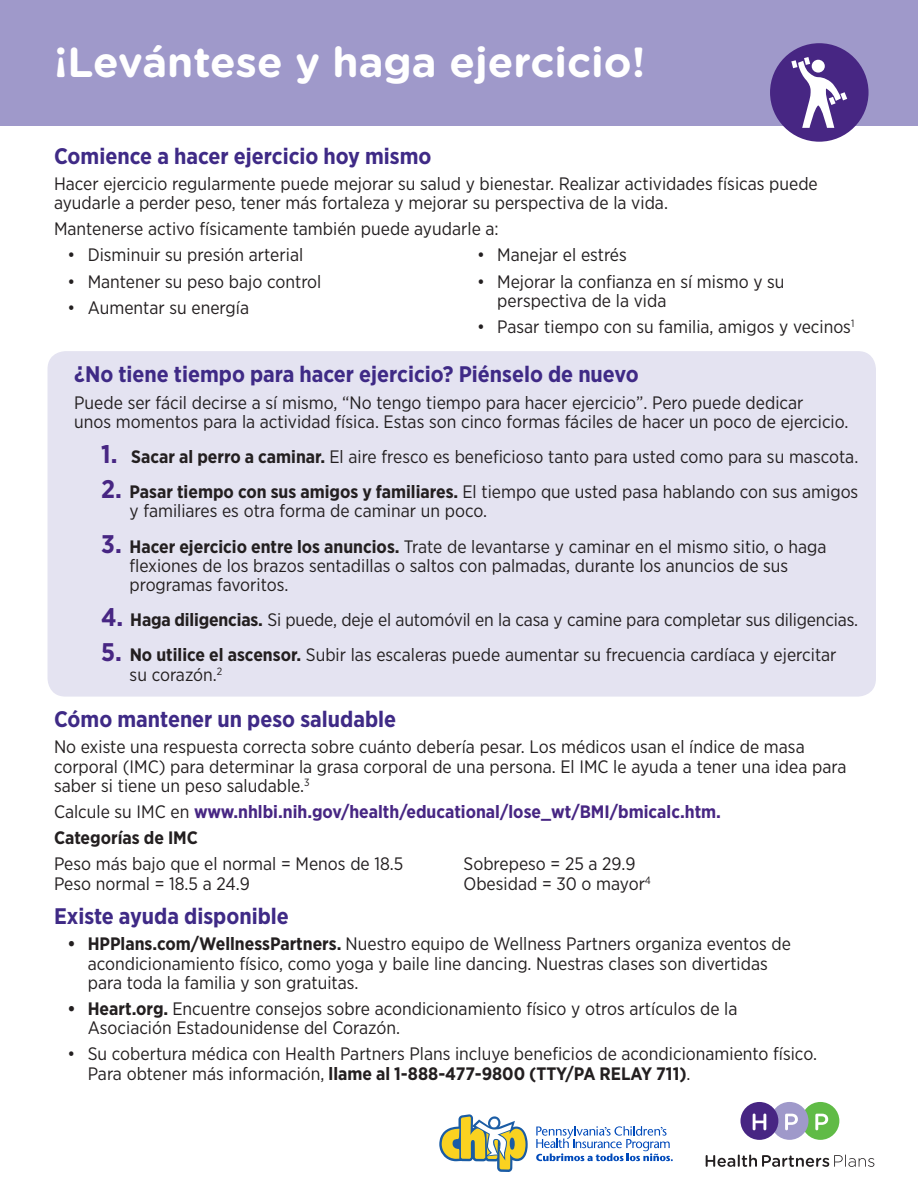
<style>
.page{position:relative;width:918px;height:1188px;background:#fff}
.page>*{position:absolute;margin:0;border:0;box-sizing:border-box;transform-origin:0 0}
.t1{font:700 42px "Gotham Rounded";color:#fff}
.t2{font:700 22.5px "Gotham Narrow";color:#3f2a86}
.t3{font:18px/19.4px "Gotham Narrow";color:#231f20}
.t4{font:700 18px "Gotham Narrow";color:#472683}
.t5{font:700 18px "Gotham Narrow";color:#231f20}
.s1{font-weight:700;font-size:25.5px;color:#472683}
.s2{font-weight:700}
.s3{font-weight:400;color:#231f20}
</style>
<div class="page">
<div style="left:48px;top:351px;width:828px;height:346px;background:#e4e3f1;border-radius:18px"></div>
<div style="left:0;top:0;width:918px;height:125px;background:#9f99ca"></div>
<div style="left:770px;top:43px;width:99px;height:99px;background:#472683;border-radius:50%"></div>
<svg style="left:791px;top:57px;width:56px;height:71px"></svg>
<svg style="left:706px;top:1155px;width:168px;height:12px"></svg>
<svg style="left:740px;top:1102px;width:99px;height:38px"></svg>
<svg style="left:439px;top:1114px;width:234px;height:58px"></svg>
<p class="t1" style="left:54px;top:31px;width:593px">¡Levántese y haga ejercicio!</p>
<p class="t2" style="left:54px;top:141px;width:379px">Comience a hacer ejercicio hoy mismo</p>
<p class="t3" style="left:54px;top:174px;width:765px">Hacer ejercicio regularmente puede mejorar su salud y bienestar. Realizar actividades físicas puede ayudarle a perder peso, tener más fortaleza y mejorar su perspectiva de la vida.</p>
<p class="t3" style="left:54px;top:219px;width:446px">Mantenerse activo físicamente también puede ayudarle a:</p>
<p class="t3" style="left:68px;top:245px;width:237px">• Disminuir su presión arterial</p>
<p class="t3" style="left:68px;top:271px;width:255px">• Mantener su peso bajo control</p>
<p class="t3" style="left:68px;top:297px;width:183px">• Aumentar su energía</p>
<p class="t3" style="left:477px;top:245px;width:151px">• Manejar el estrés</p>
<p class="t3" style="left:497px;top:271px;width:289px;text-indent:-20px">• Mejorar la confianza en sí mismo y su perspectiva de la vida</p>
<p class="t3" style="left:477px;top:317px;width:379px">• Pasar tiempo con su familia, amigos y vecinos<sup>1</sup></p>
<p class="t2" style="left:74px;top:360px;width:566px">¿No tiene tiempo para hacer ejercicio? Piénselo de nuevo</p>
<p class="t3" style="left:74px;top:392px;width:776px">Puede ser fácil decirse a sí mismo, “No tengo tiempo para hacer ejercicio”. Pero puede dedicar<br>unos momentos para la actividad física. Estas son cinco formas fáciles de hacer un poco de ejercicio.</p>
<p class="t3" style="left:101px;top:447px;width:759px"><span class="s1">1.</span> <span class="s2">Sacar al perro a caminar.</span> El aire fresco es beneficioso tanto para usted como para su mascota.</p>
<p class="t3" style="left:130px;top:482px;width:730px;text-indent:-28px"><span class="s1">2.</span> <span class="s2">Pasar tiempo con sus amigos y familiares.</span> El tiempo que usted pasa hablando con sus amigos y familiares es otra forma de caminar un poco.</p>
<p class="t3" style="left:129px;top:536px;width:699px;text-indent:-28px"><span class="s1">3.</span> <span class="s2">Hacer ejercicio entre los anuncios.</span> Trate de levantarse y caminar en el mismo sitio, o haga flexiones de los brazos sentadillas o saltos con palmadas, durante los anuncios de sus programas favoritos.</p>
<p class="t3" style="left:101px;top:610px;width:759px"><span class="s1">4.</span> <span class="s2">Haga diligencias.</span> Si puede, deje el automóvil en la casa y camine para completar sus diligencias.</p>
<p class="t3" style="left:130px;top:645px;width:708px;text-indent:-28px"><span class="s1">5.</span> <span class="s2">No utilice el ascensor.</span> Subir las escaleras puede aumentar su frecuencia cardíaca y ejercitar su corazón.<sup>2</sup></p>
<p class="t2" style="left:54px;top:705px;width:344px">Cómo mantener un peso saludable</p>
<p class="t3" style="left:54px;top:737px;width:794px">No existe una respuesta correcta sobre cuánto debería pesar. Los médicos usan el índice de masa corporal (IMC) para determinar la grasa corporal de una persona. El IMC le ayuda a tener una idea para saber si tiene un peso saludable.<sup>3</sup></p>
<p class="t4" style="left:54px;top:800px;width:669px"><span class="s3">Calcule su IMC en</span> www.nhlbi.nih.gov/health/educational/lose_wt/BMI/bmicalc.htm.</p>
<p class="t5" style="left:54px;top:826px;width:146px">Categorías de IMC</p>
<p class="t3" style="left:54px;top:854px;width:351px">Peso más bajo que el normal = Menos de 18.5<br>Peso normal = 18.5 a 24.9</p>
<p class="t3" style="left:464px;top:854px;width:189px">Sobrepeso = 25 a 29.9<br>Obesidad = 30 o mayor<sup>4</sup></p>
<p class="t2" style="left:54px;top:902px;width:236px">Existe ayuda disponible</p>
<p class="t3" style="left:88px;top:934px;width:705px;text-indent:-20px"><span class="s2">• HPPlans.com/WellnessPartners.</span> Nuestro equipo de Wellness Partners organiza eventos de acondicionamiento físico, como yoga y baile line dancing. Nuestras clases son divertidas para toda la familia y son gratuitas.</p>
<p class="t3" style="left:88px;top:999px;width:651px;text-indent:-20px"><span class="s2">• Heart.org.</span> Encuentre consejos sobre acondicionamiento físico y otros artículos de la<br>Asociación Estadounidense del Corazón.</p>
<p class="t3" style="left:88px;top:1044px;width:731px;text-indent:-20px">• Su cobertura médica con Health Partners Plans incluye beneficios de acondicionamiento físico.<br>Para obtener más información, <span class="s2">llame al 1-888-477-9800 (TTY/PA RELAY 711)</span>.</p>
</div>
